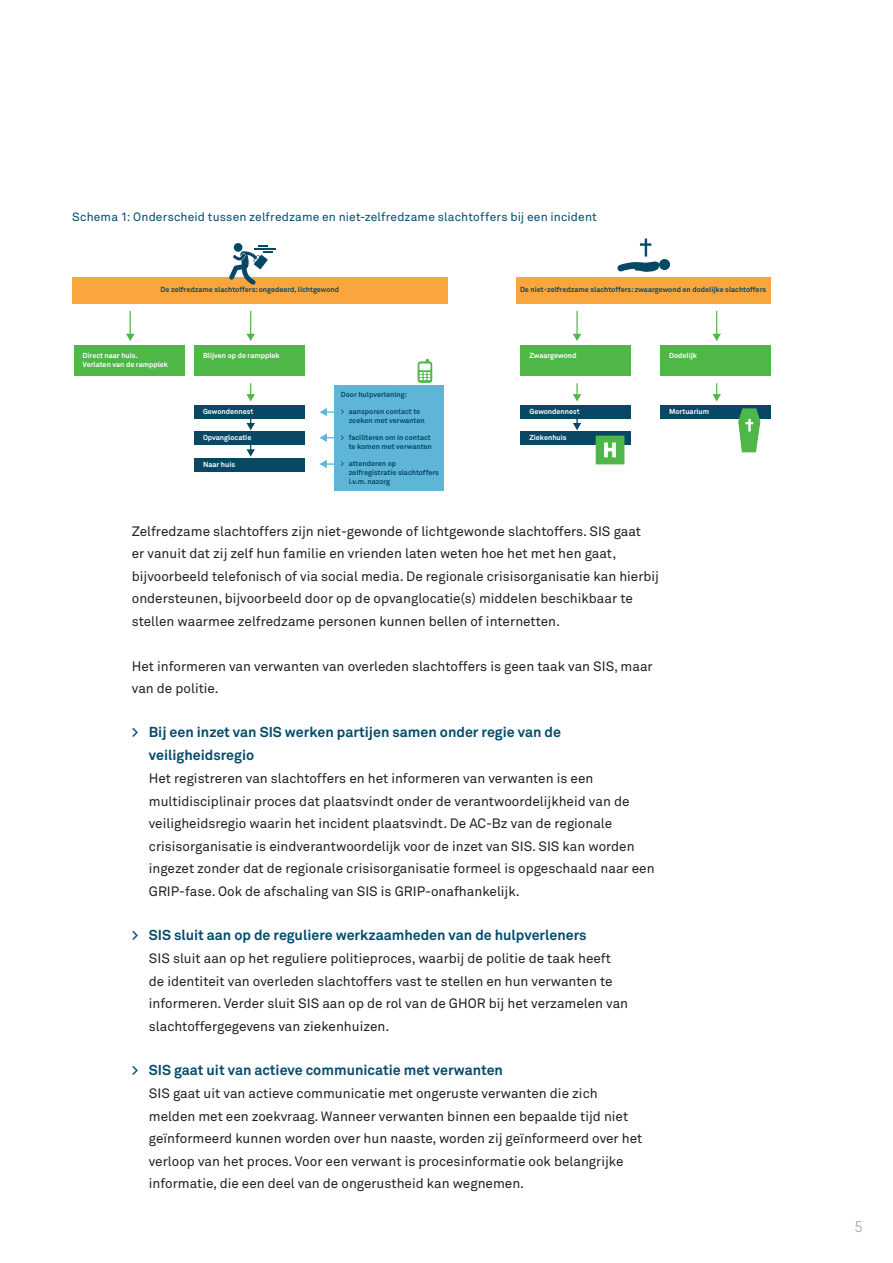
<style>
.page{position:relative;width:893px;height:1263px;background:#fff}
.page>*{position:absolute;margin:0;border:0;box-sizing:border-box;transform-origin:0 0}
.t1{font:700 19.35px "Akkurat Std";color:#fff}
.t2{font:15px "TSTARTW";color:#939598}
.Tussenkop{font:700 14.25px/22.5px "Akkurat Std";color:#004b6c}
.Tussenkop-2{font:13.5px/22.5px "Akkurat Std";color:#231f20}
.Platte_tekst{font:13.5px/22.5px "Akkurat Std";color:#231f20}
.Bovenschrift{font:12px "Akkurat Std";letter-spacing:.015em;color:#004b6c}
.t3{font:700 7.2px/8.7px "Akkurat Std";color:#084865}
.t4{font:700 7.2px/8.7px "Akkurat Std";color:#fff}
</style>
<div class="page">
<svg style="left:246px;top:445px;width:9px;height:12px"></svg>
<div style="left:74px;top:346px;width:110px;height:30px;background:#4eb748"></div>
<div style="left:72px;top:277px;width:376px;height:27px;background:#faa63f"></div>
<svg style="left:229px;top:243px;width:47px;height:42px"></svg>
<div style="left:194px;top:346px;width:111px;height:30px;background:#4eb748"></div>
<div style="left:334px;top:385px;width:110px;height:106px;background:#5eb5d7"></div>
<svg style="left:126px;top:311px;width:8px;height:30px"></svg>
<svg style="left:246px;top:311px;width:9px;height:30px"></svg>
<div style="left:194px;top:405px;width:111px;height:14px;background:#084865"></div>
<svg style="left:246px;top:383px;width:9px;height:18px"></svg>
<div style="left:194px;top:432px;width:111px;height:13px;background:#084865"></div>
<svg style="left:246px;top:419px;width:9px;height:11px"></svg>
<div style="left:194px;top:458px;width:111px;height:14px;background:#084865"></div>
<svg style="left:320px;top:408px;width:14px;height:8px"></svg>
<svg style="left:320px;top:460px;width:14px;height:8px"></svg>
<svg style="left:320px;top:434px;width:14px;height:8px"></svg>
<svg style="left:418px;top:359px;width:14px;height:24px"></svg>
<div style="left:521px;top:346px;width:110px;height:30px;background:#4eb748"></div>
<hr style="left:576px;top:311px;width:2px;height:24px;background:#4eb748">
<svg style="left:573px;top:334px;width:8px;height:7px"></svg>
<div style="left:521px;top:405px;width:110px;height:14px;background:#084865"></div>
<svg style="left:573px;top:383px;width:8px;height:18px"></svg>
<div style="left:521px;top:432px;width:110px;height:13px;background:#084865"></div>
<svg style="left:573px;top:419px;width:8px;height:11px"></svg>
<div style="left:660px;top:346px;width:111px;height:30px;background:#4eb748"></div>
<svg style="left:712px;top:311px;width:9px;height:30px"></svg>
<div style="left:660px;top:405px;width:111px;height:14px;background:#084865"></div>
<svg style="left:712px;top:383px;width:9px;height:18px"></svg>
<div style="left:516px;top:277px;width:254px;height:27px;background:#faa63f"></div>
<svg style="left:617px;top:239px;width:53px;height:33px"></svg>
<div style="left:596px;top:436px;width:28px;height:28px;background:#4eb748"></div>
<svg style="left:604px;top:442px;width:12px;height:16px"></svg>
<svg style="left:738px;top:408px;width:23px;height:45px"></svg>
<p class="Bovenschrift" style="left:72px;top:209px;width:526px">Schema 1: Onderscheid tussen zelfredzame en niet-zelfredzame slachtoffers bij een incident</p>
<p class="t3" style="left:161px;top:285px;width:180px">De zelfredzame slachtoffers: ongedeerd, lichtgewond</p>
<p class="t3" style="left:520px;top:285px;width:248px">De niet-zelfredzame slachtoffers: zwaargewond en dodelijke slachtoffers</p>
<p class="t4" style="left:83px;top:351px;width:87px">Direct naar huis.<br>Verlaten van de rampplek</p>
<p class="t4" style="left:203px;top:351px;width:78px">Blijven op de rampplek</p>
<p class="t4" style="left:529px;top:351px;width:49px">Zwaargewond</p>
<p class="t4" style="left:669px;top:351px;width:29px">Dodelijk</p>
<p class="t4" style="left:203px;top:407px;width:52px">Gewondennest</p>
<p class="t4" style="left:203px;top:433px;width:50px">Opvanglocatie</p>
<p class="t4" style="left:203px;top:460px;width:34px">Naar huis</p>
<p class="t3" style="left:341px;top:390px;width:68px">Door hulpverlening:</p>
<p class="t3" style="left:349px;top:407px;width:77px;text-indent:-8px">&gt; aansporen contact te zoeken met verwanten</p>
<p class="t3" style="left:341px;top:433px;width:93px;text-align:right">&gt; faciliteren om in contact te komen met verwanten</p>
<p class="t3" style="left:349px;top:459px;width:92px;text-indent:-8px">&gt; attenderen op zelfregistratie slachtoffers i.v.m. nazorg</p>
<p class="t4" style="left:529px;top:407px;width:52px">Gewondennest</p>
<p class="t4" style="left:529px;top:433px;width:39px">Ziekenhuis</p>
<p class="t1" style="left:603px;top:438px;width:15px">H</p>
<p class="t4" style="left:669px;top:407px;width:42px">Mortuarium</p>
<p class="Platte_tekst" style="left:132px;top:520px;width:529px">Zelfredzame slachtoffers zijn niet-gewonde of lichtgewonde slachtoffers. SIS gaat<br>er vanuit dat zij zelf hun familie en vrienden laten weten hoe het met hen gaat, bijvoorbeeld telefonisch of via social media. De regionale crisisorganisatie kan hierbij ondersteunen, bijvoorbeeld door op de opvanglocatie(s) middelen beschikbaar te stellen waarmee zelfredzame personen kunnen bellen of internetten.</p>
<p class="Platte_tekst" style="left:132px;top:655px;width:522px">Het informeren van verwanten van overleden slachtoffers is geen taak van SIS, maar van de politie.</p>
<p class="Tussenkop" style="left:149px;top:721px;width:414px;text-indent:-17px">&gt; Bij een inzet van SIS werken partijen samen onder regie van de veiligheidsregio</p>
<p class="Tussenkop-2" style="left:149px;top:767px;width:507px">Het registreren van slachtoffers en het informeren van verwanten is een multidisciplinair proces dat plaatsvindt onder de verantwoordelijkheid van de veiligheidsregio waarin het incident plaatsvindt. De AC-Bz van de regionale crisisorganisatie is eindverantwoordelijk voor de inzet van SIS. SIS kan worden ingezet zonder dat de regionale crisisorganisatie formeel is opgeschaald naar een GRIP-fase. Ook de afschaling van SIS is GRIP-onafhankelijk.</p>
<p class="Tussenkop" style="left:132px;top:923px;width:456px">&gt; SIS sluit aan op de reguliere werkzaamheden van de hulpverleners</p>
<p class="Tussenkop-2" style="left:149px;top:947px;width:481px">SIS sluit aan op het reguliere politieproces, waarbij de politie de taak heeft de identiteit van overleden slachtoffers vast te stellen en hun verwanten te informeren. Verder sluit SIS aan op de rol van de GHOR bij het verzamelen van slachtoffergegevens van ziekenhuizen.</p>
<p class="Tussenkop" style="left:132px;top:1058px;width:373px">&gt; SIS gaat uit van actieve communicatie met verwanten</p>
<p class="Tussenkop-2" style="left:149px;top:1082px;width:495px">SIS gaat uit van actieve communicatie met ongeruste verwanten die zich melden met een zoekvraag. Wanneer verwanten binnen een bepaalde tijd niet geïnformeerd kunnen worden over hun naaste, worden zij geïnformeerd over het verloop van het proces. Voor een verwant is procesinformatie ook belangrijke informatie, die een deel van de ongerustheid kan wegnemen.</p>
<p class="t2" style="left:854px;top:1218px;width:10px">5</p>
</div>
